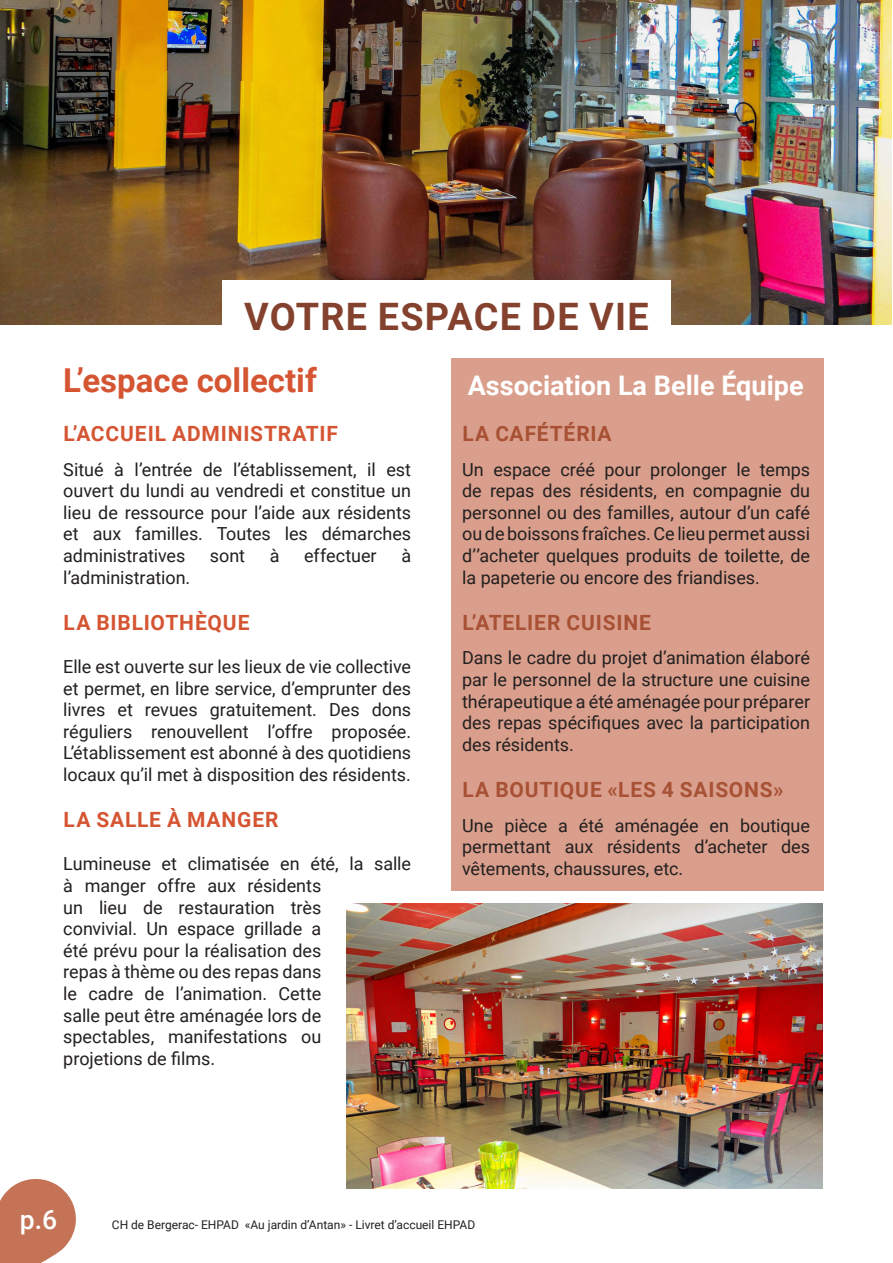
<style>
.page{position:relative;width:893px;height:1263px;background:#fff}
.page>*{position:absolute;margin:0;border:0;box-sizing:border-box;transform-origin:0 0}
.t1{font:700 37.8px "Roboto";letter-spacing:.035em;color:#83412e}
.t2{font:700 33px "Roboto";color:#d55533}
.t3{font:700 27px "Roboto";color:#fff}
.t4{font:500 26.55px "Roboto";color:#fff}
.t5{font:700 21px "Roboto";letter-spacing:.04em;color:#d55533}
.t6{font:700 21px "Roboto";letter-spacing:.04em;color:#a85135}
.t7{font:18px/21.6px "Roboto";letter-spacing:-.005em;color:#231f20;text-align:justify}
.t8{font:12px "Roboto";color:#231f20}
</style>
<div class="page">
<svg style="left:0;top:1179px;width:76px;height:84px"></svg>
<div style="left:451px;top:359px;width:373px;height:532px;background:#d99f8c"></div>
<img style="left:0;top:0;width:891px;height:324px">
<div style="left:222px;top:280px;width:449px;height:71px;background:#fff"></div>
<img style="left:347px;top:903px;width:475px;height:286px">
<p class="t1" style="left:244px;top:290px;width:406px">VOTRE ESPACE DE VIE</p>
<p class="t2" style="left:63px;top:357px;width:255px">L’espace collectif</p>
<p class="t5" style="left:64px;top:419px;width:276px">L’ACCUEIL ADMINISTRATIF</p>
<p class="t7" style="left:63px;top:458px;width:349px">Situé à l’entrée de l’établissement, il est ouvert du lundi au vendredi et constitue un lieu de ressource pour l’aide aux résidents et aux familles. Toutes les démarches administratives</p>
<p class="t3" style="left:468px;top:366px;width:337px">Association La Belle Équipe</p>
<p class="t6" style="left:463px;top:419px;width:151px">LA CAFÉTÉRIA</p>
<p class="t7" style="left:462px;top:458px;width:349px">Un espace créé pour prolonger le temps de repas des résidents, en compagnie du personnel ou des familles, autour d’un café ou de boissons fraîches. Ce lieu permet aussi d’’acheter quelques produits de toilette, de la papeterie ou encore des friandises.</p>
<p class="t6" style="left:463px;top:608px;width:190px">L’ATELIER CUISINE</p>
<p class="t7" style="left:462px;top:647px;width:349px">Dans le cadre du projet d’animation élaboré par le personnel de la structure une cuisine thérapeutique a été aménagée pour préparer des repas spécifiques avec la participation des résidents.</p>
<p class="t6" style="left:463px;top:775px;width:322px">LA BOUTIQUE «LES 4 SAISONS»</p>
<p class="t7" style="left:462px;top:814px;width:349px">Une pièce a été aménagée en boutique permettant aux résidents d’acheter des vêtements, chaussures, etc.</p>
<p class="t7" style="left:210px;top:544px;width:37px">sont</p>
<p class="t7" style="left:270px;top:544px;width:11px">à</p>
<p class="t7" style="left:304px;top:544px;width:74px">effectuer</p>
<p class="t7" style="left:401px;top:544px;width:11px">à</p>
<p class="t7" style="left:63px;top:566px;width:129px">l’administration.</p>
<p class="t5" style="left:64px;top:608px;width:187px">LA BIBLIOTHÈQUE</p>
<p class="t7" style="left:63px;top:655px;width:349px">Elle est ouverte sur les lieux de vie collective et permet, en libre service, d’emprunter des livres et revues gratuitement. Des dons réguliers renouvellent l’offre proposée.<br>L’établissement est abonné à des quotidiens locaux qu’il met à disposition des résidents.</p>
<p class="t5" style="left:64px;top:805px;width:216px">LA SALLE À MANGER</p>
<p class="t7" style="left:63px;top:852px;width:349px;text-align:left">Lumineuse et climatisée en été, la salle à manger offre aux résidents<br>un lieu de restauration très<br>convivial. Un espace grillade a<br>été prévu pour la réalisation des<br>repas à thème ou des repas dans<br>le cadre de l’animation. Cette<br>salle peut être aménagée lors de spectables, manifestations ou<br>projetions de films.</p>
<h3 class="t4" style="left:20px;top:1201px;width:39px">p.6</h3>
<p class="t8" style="left:112px;top:1216px;width:365px">CH de Bergerac- EHPAD «Au jardin d’Antan» - Livret d’accueil EHPAD</p>
</div>
